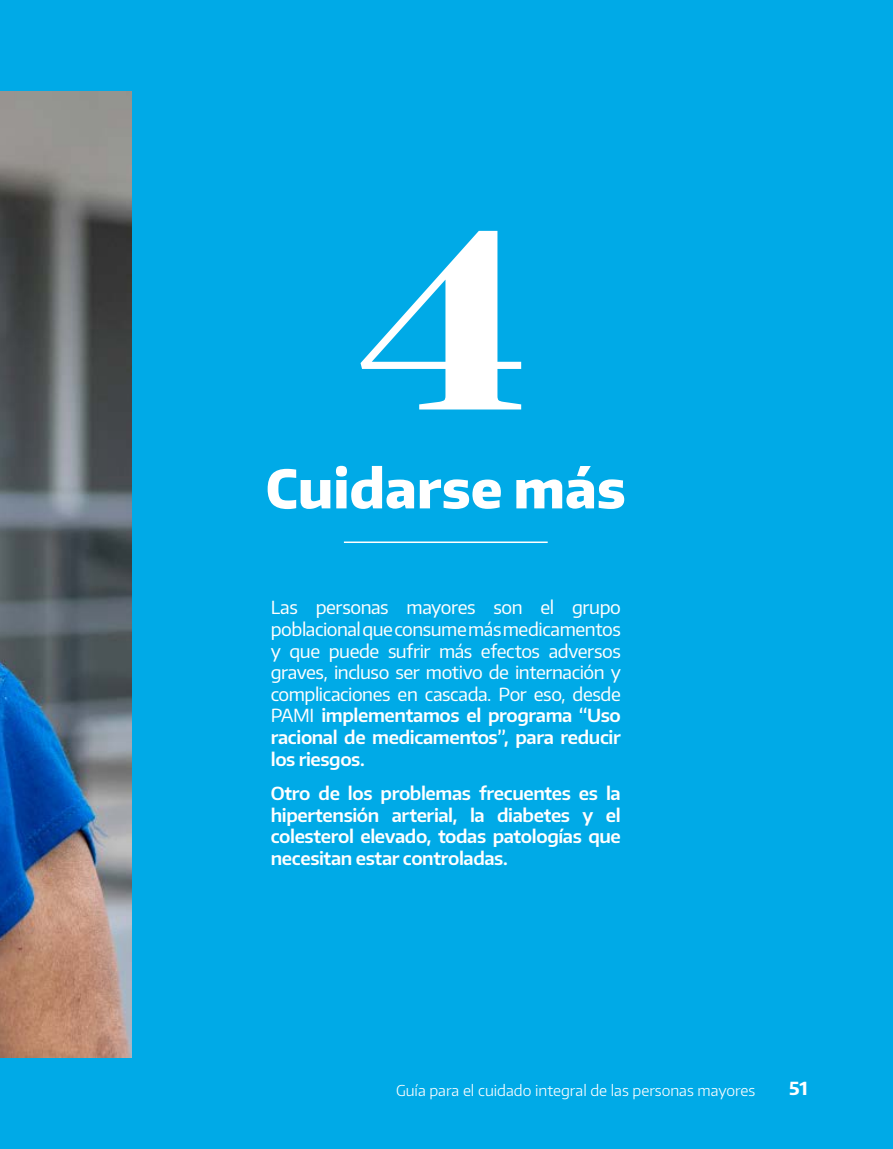
<style>
.page{position:relative;width:893px;height:1149px;background:#fff}
.page>*{position:absolute;margin:0;border:0;box-sizing:border-box;transform-origin:0 0}
.t1{font:255px "Chonburi";color:#fff}
.t2{font:800 52.5px "Encode Sans";color:#fff}
.t3{font:18px/21.6px "Encode Sans";letter-spacing:-.025em;color:#fff;text-align:justify}
.t4{font:600 18px/21.6px "Encode Sans";letter-spacing:-.02em;color:#fff;text-align:justify}
.t5{font:700 18px "Encode Sans";color:#fff}
.t6{font:300 15px "Encode Sans";color:#fff}
.s1{font-weight:600}
</style>
<div class="page">
<div style="left:0;top:0;width:893px;height:1148px;background:#00aae7"></div>
<img style="left:0;top:92px;width:131px;height:965px">
<hr style="left:344px;top:541px;width:204px;height:2px;background:#fff">
<h1 class="t1" style="left:355px;top:136px;width:174px">4</h1>
<h2 class="t2" style="left:266px;top:454px;width:361px">Cuidarse más</h2>
<p class="t3" style="left:273px;top:484px;width:6px">.</p>
<p class="t3" style="left:271px;top:596px;width:352px">Las personas mayores son el grupo poblacional que consume más medicamentos y que puede sufrir más efectos adversos graves, incluso ser motivo de internación y complicaciones en cascada. Por eso, desde PAMI <span class="s1">implementamos el programa “Uso racional de medicamentos”, para reducir los riesgos.</span></p>
<p class="t4" style="left:271px;top:781px;width:352px">Otro de los problemas frecuentes es la hipertensión arterial, la diabetes y el colesterol elevado, todas patologías que necesitan estar controladas.</p>
<p class="t6" style="left:396px;top:1079px;width:361px">Guía para el cuidado integral de las personas mayores</p>
<p class="t5" style="left:789px;top:1076px;width:20px">51</p>
</div>
